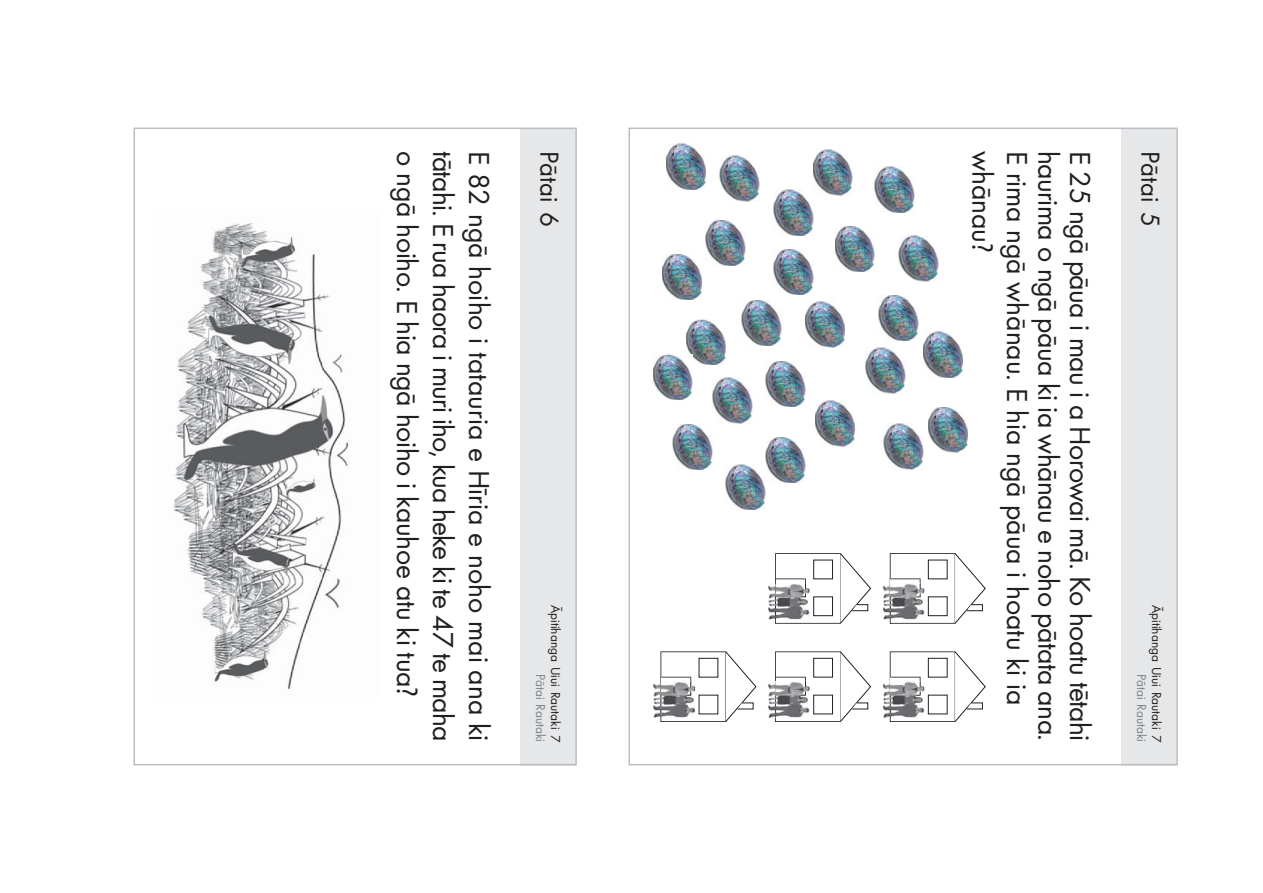
<style>
.page{position:relative;width:1263px;height:893px;background:#fff}
.page>*{position:absolute;margin:0;border:0;box-sizing:border-box;transform-origin:0 0}
.t1{font:30px "Futura Boo";letter-spacing:-.02em;color:#231f20}
.t2{font:30px "Futura Boo";letter-spacing:.005em;color:#231f20}
.t3{font:30px "Futura Boo";color:#231f20}
.t4{font:27px "Futura Boo";color:#231f20}
.t5{font:13.5px "Futura Boo";color:#231f20}
.t6{font:13.5px "Futura Boo";color:#808285}
.s1{font-family:"Myriad Pro";font-stretch:condensed}
</style>
<div class="page">
<div style="left:1122px;top:129px;width:55px;height:636px;background:#e6e7e8"></div>
<div style="left:628px;top:128px;width:550px;height:637px;border:2px solid #bbbdc0"></div>
<div style="left:521px;top:129px;width:55px;height:636px;background:#e6e7e8"></div>
<div style="left:134px;top:128px;width:443px;height:637px;border:2px solid #bbbdc0"></div>
<img style="left:923px;top:332px;width:40px;height:45px">
<img style="left:875px;top:167px;width:39px;height:45px">
<img style="left:899px;top:236px;width:39px;height:45px">
<img style="left:805px;top:302px;width:40px;height:45px">
<img style="left:879px;top:295px;width:39px;height:46px">
<img style="left:865px;top:348px;width:40px;height:45px">
<img style="left:813px;top:150px;width:40px;height:45px">
<img style="left:773px;top:249px;width:40px;height:46px">
<img style="left:815px;top:401px;width:40px;height:45px">
<img style="left:835px;top:226px;width:40px;height:46px">
<img style="left:741px;top:300px;width:40px;height:46px">
<img style="left:765px;top:361px;width:40px;height:46px">
<img style="left:773px;top:190px;width:40px;height:45px">
<img style="left:706px;top:220px;width:40px;height:46px">
<img style="left:765px;top:437px;width:40px;height:46px">
<img style="left:883px;top:423px;width:40px;height:46px">
<img style="left:928px;top:407px;width:40px;height:46px">
<img style="left:720px;top:156px;width:39px;height:45px">
<img style="left:662px;top:254px;width:40px;height:46px">
<img style="left:712px;top:378px;width:40px;height:45px">
<img style="left:686px;top:319px;width:40px;height:46px">
<img style="left:673px;top:424px;width:39px;height:46px">
<img style="left:726px;top:464px;width:39px;height:46px">
<img style="left:653px;top:355px;width:40px;height:45px">
<svg style="left:686px;top:355px;width:7px;height:10px"></svg>
<img style="left:666px;top:144px;width:40px;height:45px">
<svg style="left:890px;top:553px;width:96px;height:71px"></svg>
<img style="left:882px;top:584px;width:42px;height:35px">
<img style="left:890px;top:597px;width:1px;height:22px">
<img style="left:890px;top:584px;width:30px;height:13px">
<svg style="left:890px;top:651px;width:96px;height:71px"></svg>
<img style="left:882px;top:682px;width:42px;height:36px">
<img style="left:890px;top:695px;width:1px;height:23px">
<img style="left:890px;top:682px;width:30px;height:13px">
<svg style="left:775px;top:553px;width:97px;height:71px"></svg>
<img style="left:768px;top:584px;width:42px;height:35px">
<img style="left:775px;top:597px;width:1px;height:22px">
<img style="left:775px;top:584px;width:31px;height:13px">
<svg style="left:775px;top:651px;width:97px;height:71px"></svg>
<img style="left:768px;top:682px;width:42px;height:36px">
<img style="left:775px;top:695px;width:1px;height:23px">
<img style="left:775px;top:682px;width:31px;height:13px">
<svg style="left:660px;top:651px;width:97px;height:71px"></svg>
<img style="left:653px;top:682px;width:42px;height:36px">
<img style="left:660px;top:682px;width:1px;height:36px">
<img style="left:661px;top:682px;width:30px;height:13px">
<img style="left:173px;top:223px;width:176px;height:467px">
<p class="t1" style="left:425px;top:151px;width:547px;rotate:90deg">o ngā hoiho. E hia ngā hoiho i kauhoe atu ki tua<span class="s1">?</span></p>
<p class="t1" style="left:461px;top:151px;width:592px;rotate:90deg">tātahi. E rua haora i muri iho, kua heke ki te 47 te maha</p>
<p class="t2" style="left:497px;top:151px;width:592px;rotate:90deg">E 82 ngā hoiho i tatauria e Hīria e noho mai ana ki</p>
<p class="t4" style="left:565px;top:151px;width:78px;rotate:90deg">Pātai 6</p>
<p class="t5" style="left:564px;top:605px;width:139px;rotate:90deg">Āpitihanga Uiui Rautaki 7</p>
<p class="t6" style="left:549px;top:674px;width:70px;rotate:90deg">Pātai Rautaki</p>
<p class="t1" style="left:1000px;top:151px;width:103px;rotate:90deg">whānau<span class="s1">?</span></p>
<p class="t3" style="left:1035px;top:151px;width:556px;rotate:90deg">E rima ngā whānau. E hia ngā pāua i hoatu ki ia</p>
<p class="t1" style="left:1066px;top:151px;width:592px;rotate:90deg">haurima o ngā pāua ki ia whānau e noho pātata ana.</p>
<p class="t1" style="left:1098px;top:151px;width:592px;rotate:90deg">E 25 ngā pāua i mau i a Horowai mā. Ko hoatu tētahi</p>
<p class="t4" style="left:1166px;top:151px;width:78px;rotate:90deg">Pātai 5</p>
<p class="t5" style="left:1165px;top:605px;width:139px;rotate:90deg">Āpitihanga Uiui Rautaki 7</p>
<p class="t6" style="left:1150px;top:674px;width:70px;rotate:90deg">Pātai Rautaki</p>
</div>
